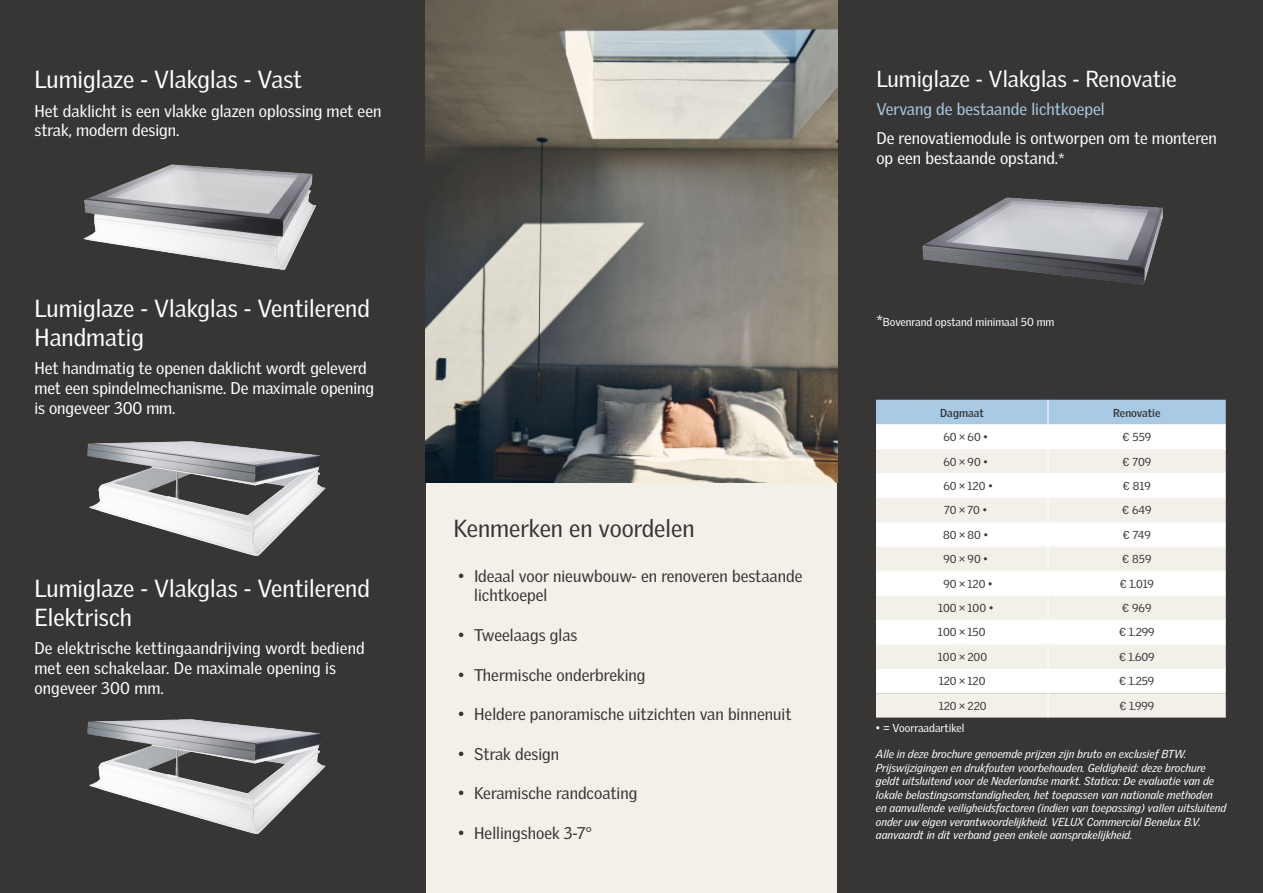
<style>
.page{position:relative;width:1263px;height:893px;background:#fff}
.page>*{position:absolute;margin:0;border:0;box-sizing:border-box;transform-origin:0 0}
.t1{font:24px/28.8px "Velux Gothic";color:#fff}
.t2{font:24px "Velux Gothic";color:#373634}
.t3{font:22.5px "Velux Gothic";color:#fff}
.t4{font:16.5px/19.8px "Velux Gothic";color:#fff}
.t5{font:16.5px/19.8px "Velux Gothic";color:#373634}
.t6{font:16.5px "Velux Gothic";color:#a9cae5}
.t7{font:italic 11.25px/13.5px "Velux Gothic";color:#fff}
.t8{font:11.25px "Velux Gothic";color:#373634}
.t9{font:11.25px "Velux Gothic";color:#fff}
.t10{font:700 11.25px "Velux Gothic";color:#373634}
.s1{font-size:15px}
</style>
<div class="page">
<div style="left:425px;top:0;width:413px;height:893px;background:#f3f0ea"></div>
<div style="left:0;top:0;width:425px;height:893px;background:#373634"></div>
<div style="left:838px;top:0;width:425px;height:893px;background:#373634"></div>
<img style="left:83px;top:164px;width:233px;height:106px">
<img style="left:87px;top:441px;width:239px;height:115px">
<img style="left:87px;top:719px;width:239px;height:115px">
<img style="left:922px;top:197px;width:241px;height:88px">
<img style="left:425px;top:0;width:413px;height:483px">
<svg style="left:876px;top:400px;width:350px;height:318px;background:#f2f3f3"></svg>
<hr style="left:968px;top:424px;width:80px;height:1px;background:#fff">
<h1 class="t1" style="left:35px;top:63px;width:269px">Lumiglaze - Vlakglas - Vast</h1>
<h3 class="t4" style="left:35px;top:99px;width:348px">Het daklicht is een vlakke glazen oplossing met een strak, modern design.</h3>
<h1 class="t1" style="left:35px;top:292px;width:337px">Lumiglaze - Vlakglas - Ventilerend<br>Handmatig</h1>
<h3 class="t4" style="left:35px;top:357px;width:341px">Het handmatig te openen daklicht wordt geleverd met een spindelmechanisme. De maximale opening is ongeveer 300 mm.</h3>
<h1 class="t1" style="left:35px;top:572px;width:337px">Lumiglaze - Vlakglas - Ventilerend<br>Elektrisch</h1>
<h3 class="t4" style="left:35px;top:637px;width:332px">De elektrische kettingaandrijving wordt bediend met een schakelaar. De maximale opening is ongeveer 300 mm.</h3>
<h1 class="t2" style="left:453px;top:510px;width:243px">Kenmerken en voordelen</h1>
<h3 class="t5" style="left:474px;top:564px;width:330px">Ideaal voor nieuwbouw- en renoveren bestaande lichtkoepel</h3>
<h3 class="t5" style="left:474px;top:624px;width:105px">Tweelaags glas</h3>
<h3 class="t5" style="left:474px;top:663px;width:173px">Thermische onderbreking</h3>
<h3 class="t5" style="left:474px;top:703px;width:319px">Heldere panoramische uitzichten van binnenuit</h3>
<h3 class="t5" style="left:474px;top:742px;width:86px">Strak design</h3>
<h3 class="t5" style="left:474px;top:782px;width:165px">Keramische randcoating</h3>
<h3 class="t5" style="left:474px;top:822px;width:119px">Hellingshoek 3-7°</h3>
<h3 class="t5" style="left:458px;top:564px;width:8px">•</h3>
<h3 class="t5" style="left:458px;top:624px;width:8px">•</h3>
<h3 class="t5" style="left:458px;top:663px;width:8px">•</h3>
<h3 class="t5" style="left:458px;top:703px;width:8px">•</h3>
<h3 class="t5" style="left:458px;top:742px;width:8px">•</h3>
<h3 class="t5" style="left:458px;top:782px;width:8px">•</h3>
<h3 class="t5" style="left:458px;top:822px;width:8px">•</h3>
<h2 class="t3" style="left:876px;top:62px;width:302px">Lumiglaze - Vlakglas - Renovatie</h2>
<h3 class="t6" style="left:876px;top:97px;width:230px">Vervang de bestaande lichtkoepel</h3>
<h3 class="t4" style="left:876px;top:126px;width:342px">De renovatiemodule is ontworpen om te monteren op een bestaande opstand.<span class="s1">*</span></h3>
<p class="t9" style="left:876px;top:313px;width:180px"><span class="s1">*</span>Bovenrand opstand minimaal 50 mm</p>
<p class="t10" style="left:940px;top:404px;width:45px">Dagmaat</p>
<p class="t10" style="left:1113px;top:404px;width:49px">Renovatie</p>
<p class="t8" style="left:943px;top:429px;width:46px">60×60 •</p>
<p class="t8" style="left:1122px;top:429px;width:30px">€ 559</p>
<p class="t8" style="left:943px;top:453px;width:46px">60×90 •</p>
<p class="t8" style="left:1122px;top:453px;width:30px">€ 709</p>
<p class="t8" style="left:943px;top:477px;width:51px">60 × 120 •</p>
<p class="t8" style="left:1123px;top:477px;width:29px">€ 819</p>
<p class="t8" style="left:944px;top:502px;width:44px">70×70 •</p>
<p class="t8" style="left:1122px;top:502px;width:31px">€ 649</p>
<p class="t8" style="left:943px;top:526px;width:46px">80×80 •</p>
<p class="t8" style="left:1123px;top:526px;width:29px">€ 749</p>
<p class="t8" style="left:943px;top:551px;width:46px">90×90 •</p>
<p class="t8" style="left:1122px;top:551px;width:31px">€ 859</p>
<p class="t8" style="left:943px;top:575px;width:51px">90 × 120 •</p>
<p class="t8" style="left:1120px;top:575px;width:35px">€ 1.019</p>
<p class="t8" style="left:938px;top:599px;width:57px">100 × 100 •</p>
<p class="t8" style="left:1122px;top:599px;width:31px">€ 969</p>
<p class="t8" style="left:938px;top:624px;width:49px">100 × 150</p>
<p class="t8" style="left:1119px;top:624px;width:37px">€ 1.299</p>
<p class="t8" style="left:938px;top:648px;width:51px">100 × 200</p>
<p class="t8" style="left:1119px;top:648px;width:37px">€ 1.609</p>
<p class="t8" style="left:939px;top:673px;width:48px">120 × 120</p>
<p class="t8" style="left:1119px;top:673px;width:37px">€ 1.259</p>
<p class="t8" style="left:939px;top:697px;width:49px">120 × 220</p>
<p class="t8" style="left:1119px;top:697px;width:36px">€ 1.999</p>
<p class="t9" style="left:876px;top:719px;width:90px">• = Voorraadartikel</p>
<p class="t7" style="left:876px;top:746px;width:352px">Alle in deze brochure genoemde prijzen zijn bruto en exclusief BTW.<br>Prijswijzigingen en drukfouten voorbehouden. Geldigheid: deze brochure geldt uitsluitend voor de Nederlandse markt. Statica: De evaluatie van de lokale belastingsomstandigheden, het toepassen van nationale methoden en aanvullende veiligheidsfactoren (indien van toepassing) vallen uitsluitend onder uw eigen verantwoordelijkheid. VELUX Commercial Benelux B.V. aanvaardt in dit verband geen enkele aansprakelijkheid.</p>
</div>
